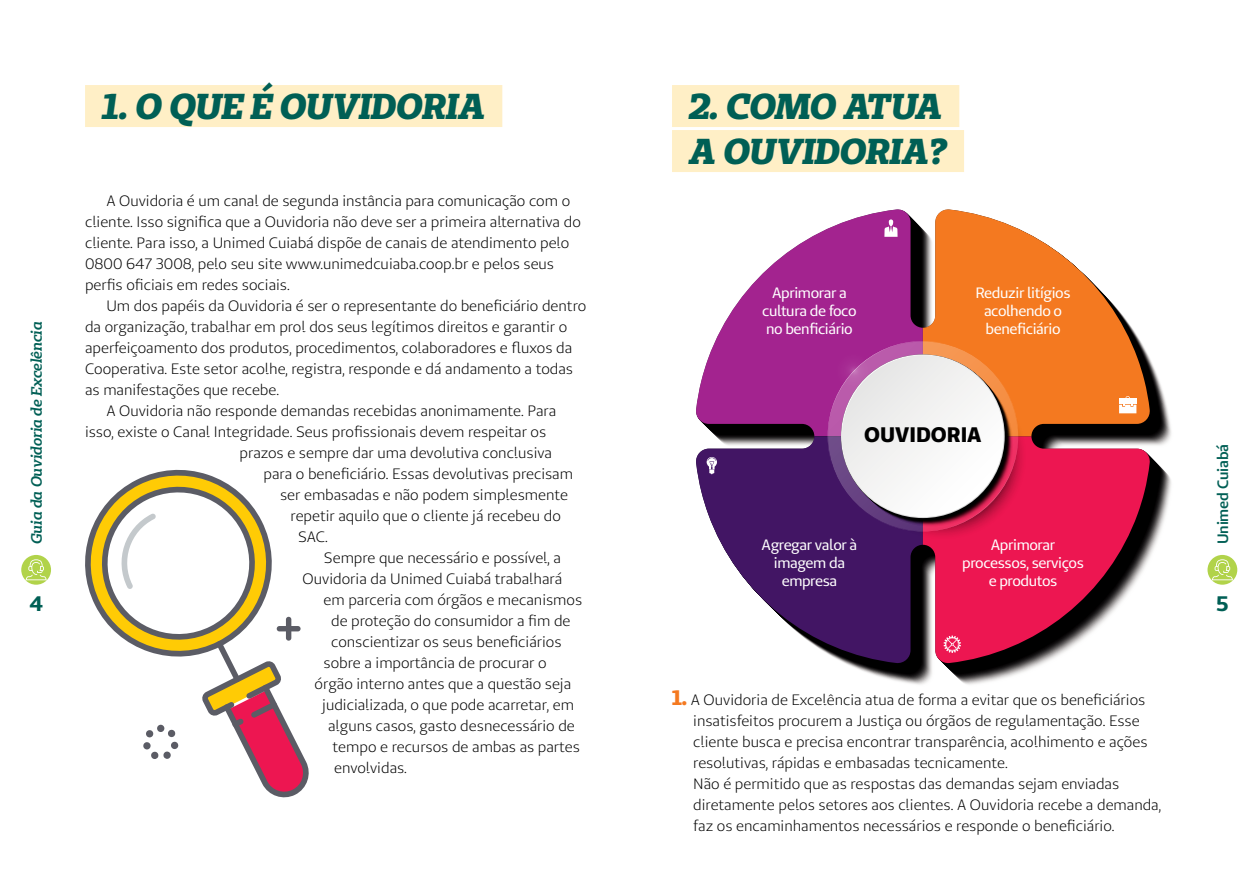
<style>
.page{position:relative;width:1259px;height:893px;background:#fff}
.page>*{position:absolute;margin:0;border:0;box-sizing:border-box;transform-origin:0 0}
.t1{font:italic 800 36px/45px "Unimed Slab";color:#005f55}
.t2{font:800 21px "Unimed Sans";color:#000}
.t3{font:700 21px "Unimed Sans";color:#005f55}
.t4{font:15px/21px "Unimed Sans";color:#000}
.t5{font:15px/18px "Unimed Sans";letter-spacing:-.025em;color:#fff;text-align:center}
.t6{font:italic 600 15px "Unimed Slab";letter-spacing:-.01em;color:#005f55}
.t7{font:600 15px "Unimed Sans";letter-spacing:-.01em;color:#005f55}
.s1{font-family:"Unimed Slab";font-weight:800;font-size:21px;color:#f47920}
</style>
<div class="page">
<svg style="left:21px;top:555px;width:30px;height:30px"></svg>
<svg style="left:1207px;top:555px;width:30px;height:30px"></svg>
<div style="left:672px;top:85px;width:287px;height:42px;background:#ffefc6"></div>
<div style="left:672px;top:130px;width:292px;height:42px;background:#ffefc6"></div>
<svg style="left:696px;top:209px;width:227px;height:227px;fill:#a3238f"></svg>
<svg style="left:696px;top:436px;width:227px;height:228px;fill:#421564"></svg>
<svg style="left:923px;top:436px;width:227px;height:228px;background:#c83d63"></svg>
<svg style="left:923px;top:209px;width:227px;height:227px;fill:#f47920"></svg>
<svg style="left:884px;top:219px;width:13px;height:18px"></svg>
<svg style="left:943px;top:636px;width:18px;height:17px"></svg>
<div style="left:1119px;top:399px;width:17px;height:5px;background:#fff"></div>
<svg style="left:1119px;top:404px;width:17px;height:9px"></svg>
<svg style="left:827px;top:341px;width:211px;height:210px;background:#ad3856"></svg>
<svg style="left:841px;top:354px;width:163px;height:164px"></svg>
<div style="left:842px;top:355px;width:161px;height:162px;background:#f4f4f3;border-radius:81px"></div>
<svg style="left:706px;top:457px;width:11px;height:17px"></svg>
<div style="left:85px;top:85px;width:417px;height:42px;background:#ffefc6"></div>
<svg style="left:85px;top:470px;width:224px;height:327px"></svg>
<div style="left:286px;top:617px;width:5px;height:24px;background:#5b5c65;border-radius:3px"></div>
<div style="left:277px;top:626px;width:23px;height:5px;background:#5b5c65;border-radius:3px"></div>
<h1 class="t1" style="left:102px;top:82px;width:385px">1. O QUE É OUVIDORIA</h1>
<h1 class="t1" style="left:689px;top:82px;width:259px">2. COMO ATUA<br>A OUVIDORIA?</h1>
<p class="t4" style="left:85px;top:190px;width:497px;text-indent:21px">A Ouvidoria é um canal de segunda instância para comunicação com o cliente. Isso significa que a Ouvidoria não deve ser a primeira alternativa do cliente. Para isso, a Unimed Cuiabá dispõe de canais de atendimento pelo 0800 647 3008, pelo seu site www.unimedcuiaba.coop.br e pelos seus perfis oficiais em redes sociais.</p>
<p class="t4" style="left:106px;top:295px;width:481px">Um dos papéis da Ouvidoria é ser o representante do beneficiário dentro</p>
<p class="t4" style="left:85px;top:316px;width:484px">da organização, trabalhar em prol dos seus legítimos direitos e garantir o</p>
<p class="t4" style="left:85px;top:337px;width:488px">aperfeiçoamento dos produtos, procedimentos, colaboradores e fluxos da</p>
<p class="t4" style="left:85px;top:358px;width:489px">Cooperativa. Este setor acolhe, registra, responde e dá andamento a todas</p>
<p class="t4" style="left:85px;top:379px;width:196px">as manifestações que recebe.</p>
<p class="t4" style="left:106px;top:400px;width:451px">A Ouvidoria não responde demandas recebidas anonimamente. Para</p>
<p class="t4" style="left:85px;top:421px;width:463px">isso, existe o Canal Integridade. Seus profissionais devem respeitar os</p>
<p class="t4" style="left:240px;top:442px;width:314px">prazos e sempre dar uma devolutiva conclusiva</p>
<p class="t4" style="left:264px;top:463px;width:311px">para o beneficiário. Essas devolutivas precisam</p>
<p class="t4" style="left:280px;top:484px;width:289px">ser embasadas e não podem simplesmente</p>
<p class="t4" style="left:291px;top:505px;width:272px">repetir aquilo que o cliente já recebeu do</p>
<p class="t4" style="left:298px;top:526px;width:31px">SAC.</p>
<p class="t4" style="left:324px;top:547px;width:239px">Sempre que necessário e possível, a</p>
<p class="t4" style="left:303px;top:568px;width:261px">Ouvidoria da Unimed Cuiabá trabalhará</p>
<p class="t4" style="left:324px;top:589px;width:260px">em parceria com órgãos e mecanismos</p>
<p class="t4" style="left:331px;top:610px;width:241px">de proteção do consumidor a fim de</p>
<p class="t4" style="left:331px;top:631px;width:232px">conscientizar os seus beneficiários</p>
<p class="t4" style="left:324px;top:652px;width:224px">sobre a importância de procurar o</p>
<p class="t4" style="left:315px;top:673px;width:258px">órgão interno antes que a questão seja</p>
<p class="t4" style="left:322px;top:694px;width:253px">judicializada, o que pode acarretar, em</p>
<p class="t4" style="left:328px;top:715px;width:248px">alguns casos, gasto desnecessário de</p>
<p class="t4" style="left:333px;top:736px;width:249px">tempo e recursos de ambas as partes</p>
<p class="t4" style="left:334px;top:757px;width:74px">envolvidas.</p>
<p class="t5" style="left:762px;top:284px;width:96px">Aprimorar a cultura de foco no benficiário</p>
<p class="t5" style="left:975px;top:284px;width:97px">Reduzir litígios acolhendo o beneficiário</p>
<p class="t6" style="left:27px;top:544px;width:225px;rotate:-90deg">Guia da Ouvidoria de Excelência</p>
<h2 class="t2" style="left:864px;top:421px;width:119px">OUVIDORIA</h2>
<p class="t7" style="left:1213px;top:544px;width:102px;rotate:-90deg">Unimed Cuiabá</p>
<p class="t5" style="left:761px;top:535px;width:97px">Agregar valor à imagem da empresa</p>
<p class="t5" style="left:962px;top:535px;width:123px">Aprimorar processos, serviços e produtos</p>
<h2 class="t3" style="left:29px;top:590px;width:15px">4</h2>
<h2 class="t3" style="left:1216px;top:590px;width:14px">5</h2>
<p class="t4" style="left:693px;top:689px;width:469px;text-indent:-21px"><span class="s1">1.</span> A Ouvidoria de Excelência atua de forma a evitar que os beneficiários insatisfeitos procurem a Justiça ou órgãos de regulamentação. Esse cliente busca e precisa encontrar transparência, acolhimento e ações resolutivas, rápidas e embasadas tecnicamente.<br>Não é permitido que as respostas das demandas sejam enviadas diretamente pelos setores aos clientes. A Ouvidoria recebe a demanda, faz os encaminhamentos necessários e responde o beneficiário.</p>
</div>
